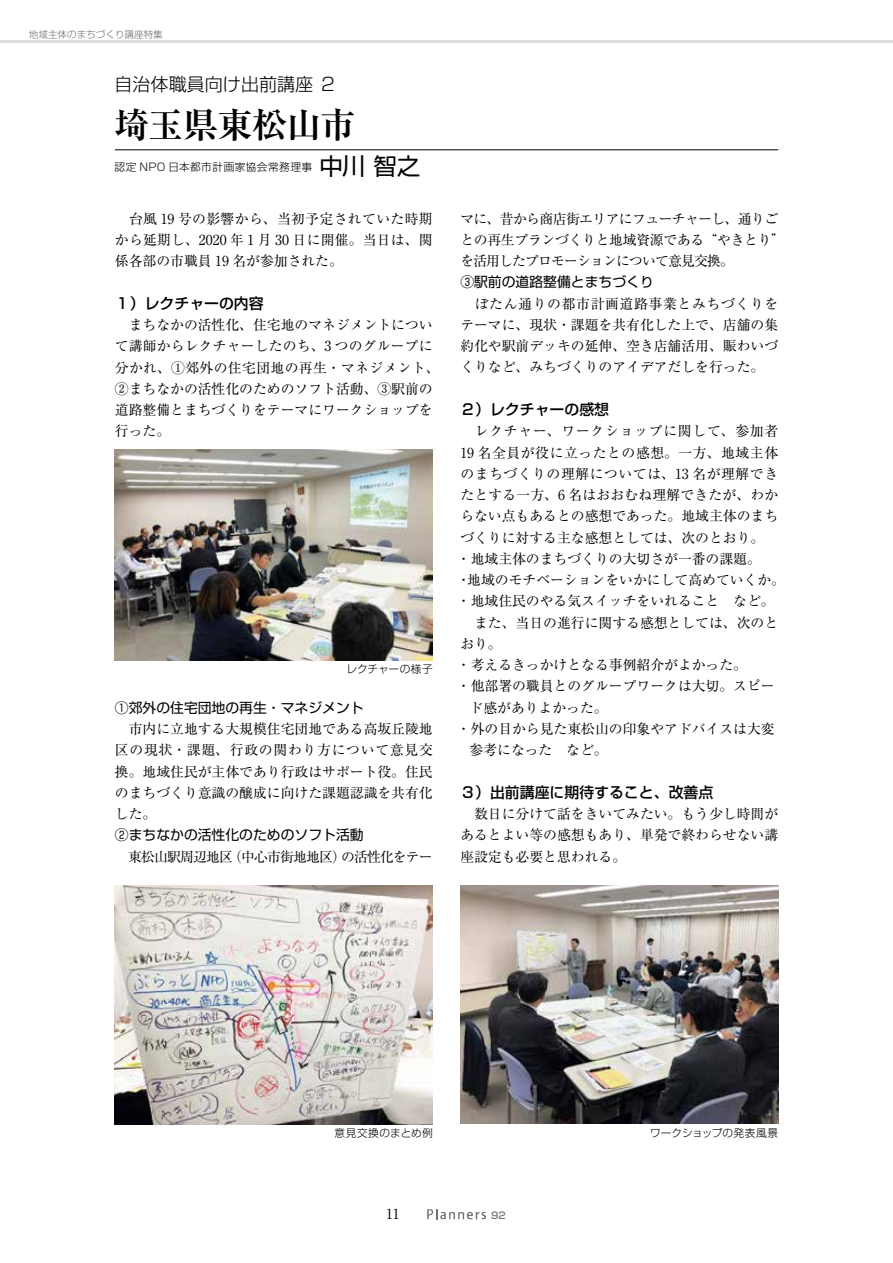
<style>
.page{position:relative;width:893px;height:1263px;background:#fff}
.page>*{position:absolute;margin:0;border:0;box-sizing:border-box;transform-origin:0 0}
.t1{font:700 35.1px "Ryumin Pro";letter-spacing:-.025em;color:#000}
.t2{font:300 18px "Shin Go Pro";color:#000}
.t3{font:500 14.85px "Shin Go Pro";color:#000}
.t4{font:13.8px/21.3px "Ryumin Pro";color:#000;text-align:justify}
.t5{font:13.8px/21.3px "Ryumin Pro";letter-spacing:-.04em;color:#000}
.t6{font:13.8px "Shin Go Pro";color:#000}
.t7{font:13.8px "Ryumin Pro";letter-spacing:.04em;color:#000}
.t8{font:13.8px "Ryumin Pro";letter-spacing:-.06em;color:#000}
.t9{font:13.8px "Ryumin Pro";letter-spacing:.055em;color:#000}
.t10{font:300 10.65px "Shin Go Pro";letter-spacing:.045em;color:#000}
.t11{font:300 10.65px "Shin Go Pro";letter-spacing:.005em;color:#000}
.t12{font:300 10.65px "Shin Go Pro";color:#000}
.t13{font:300 9.6px "Shin Go Pro";color:#727171}
.t14{font:500 9.6px "Shin Go Pro";color:#727171}
.s1{font-weight:400;font-size:23.4px}
</style>
<div class="page">
<svg style="left:427px;top:1209px;width:59px;height:10px"></svg>
<hr style="left:0;top:40px;width:893px;height:3px;background:#dcdddd">
<hr style="left:115px;top:150px;width:663px;height:1px;background:#000">
<img style="left:115px;top:450px;width:318px;height:210px">
<img style="left:115px;top:885px;width:318px;height:239px">
<img style="left:460px;top:885px;width:318px;height:238px">
<p class="t13" style="left:29px;top:27px;width:135px">地域主体のまちづくり講座特集</p>
<h2 class="t2" style="left:114px;top:70px;width:222px">自治体職員向け出前講座 2</h2>
<h1 class="t1" style="left:115px;top:96px;width:243px">埼玉県東松山市</h1>
<p class="t10" style="left:115px;top:159px;width:307px">認定 NPO 日本都市計画家協会常務理事 <span class="s1">中川 智之</span></p>
<p class="t4" style="left:115px;top:207px;width:319px">　台風 19 号の影響から、当初予定されていた時期から延期し、2020 年 1 月 30 日に開催。当日は、関係各部の市職員 19 名が参加された。</p>
<p class="t3" style="left:115px;top:291px;width:150px">１）レクチャーの内容</p>
<p class="t4" style="left:115px;top:313px;width:326px;text-align:left">　まちなかの活性化、住宅地のマネジメントについて講師からレクチャーしたのち、3 つのグループに分かれ、①郊外の住宅団地の再生・マネジメント、<br>②まちなかの活性化のためのソフト活動、③駅前の道路整備とまちづくりをテーマにワークショップを行った。</p>
<p class="t12" style="left:346px;top:661px;width:88px">レクチャーの様子</p>
<p class="t6" style="left:115px;top:696px;width:250px">①郊外の住宅団地の再生・マネジメント</p>
<p class="t4" style="left:115px;top:717px;width:319px">　市内に立地する大規模住宅団地である高坂丘陵地区の現状・課題、行政の関わり方について意見交換。地域住民が主体であり行政はサポート役。住民のまちづくり意識の醸成に向けた課題認識を共有化した。</p>
<p class="t6" style="left:115px;top:824px;width:250px">②まちなかの活性化のためのソフト活動</p>
<p class="t8" style="left:115px;top:845px;width:319px">　東松山駅周辺地区（中心市街地地区）の活性化をテー</p>
<p class="t5" style="left:460px;top:207px;width:326px">マに、昔から商店街エリアにフューチャーし、通りごとの再生プランづくりと地域資源である“やきとり”を活用したプロモーションについて意見交換。</p>
<p class="t6" style="left:460px;top:271px;width:195px">③駅前の道路整備とまちづくり</p>
<p class="t4" style="left:460px;top:292px;width:319px">　ぼたん通りの都市計画道路事業とみちづくりをテーマに、現状・課題を共有化した上で、店舗の集約化や駅前デッキの延伸、空き店舗活用、賑わいづくりなど、みちづくりのアイデアだしを行った。</p>
<p class="t3" style="left:460px;top:398px;width:150px">２）レクチャーの感想</p>
<p class="t9" style="left:460px;top:420px;width:319px">　レクチャー、ワークショップに関して、参加者</p>
<p class="t7" style="left:460px;top:442px;width:319px">19 名全員が役に立ったとの感想。一方、地域主体</p>
<p class="t7" style="left:460px;top:463px;width:319px">のまちづくりの理解については、13 名が理解でき</p>
<p class="t4" style="left:460px;top:483px;width:319px">たとする一方、6 名はおおむね理解できたが、わか</p>
<p class="t4" style="left:460px;top:505px;width:319px">らない点もあるとの感想であった。地域主体のまち</p>
<p class="t4" style="left:460px;top:526px;width:306px">づくりに対する主な感想としては、次のとおり。</p>
<p class="t4" style="left:457px;top:547px;width:306px">・地域主体のまちづくりの大切さが一番の課題。</p>
<p class="t4" style="left:457px;top:568px;width:330px">・地域のモチベーションをいかにして高めていくか。</p>
<p class="t4" style="left:457px;top:590px;width:319px">・地域住民のやる気スイッチをいれること　など。</p>
<p class="t4" style="left:460px;top:611px;width:319px">　また、当日の進行に関する感想としては、次のと</p>
<p class="t4" style="left:460px;top:632px;width:43px">おり。</p>
<p class="t4" style="left:457px;top:653px;width:292px">・考えるきっかけとなる事例紹介がよかった。</p>
<p class="t4" style="left:457px;top:675px;width:319px">・他部署の職員とのグループワークは大切。スピー</p>
<p class="t4" style="left:470px;top:696px;width:140px">ド感がありよかった。</p>
<p class="t4" style="left:457px;top:717px;width:319px">・外の目から見た東松山の印象やアドバイスは大変</p>
<p class="t4" style="left:470px;top:738px;width:140px">参考になった　など。</p>
<p class="t3" style="left:460px;top:780px;width:254px">３）出前講座に期待すること、改善点</p>
<p class="t4" style="left:460px;top:802px;width:319px">　数日に分けて話をきいてみたい。もう少し時間があるとよい等の感想もあり、単発で終わらせない講座設定も必要と思われる。</p>
<p class="t10" style="left:334px;top:1124px;width:100px">意見交換のまとめ例</p>
<p class="t11" style="left:650px;top:1124px;width:130px">ワークショップの発表風景</p>
<p class="t4" style="left:386px;top:1202px;width:15px">11</p>
<p class="t14" style="left:491px;top:1208px;width:16px">92</p>
</div>
